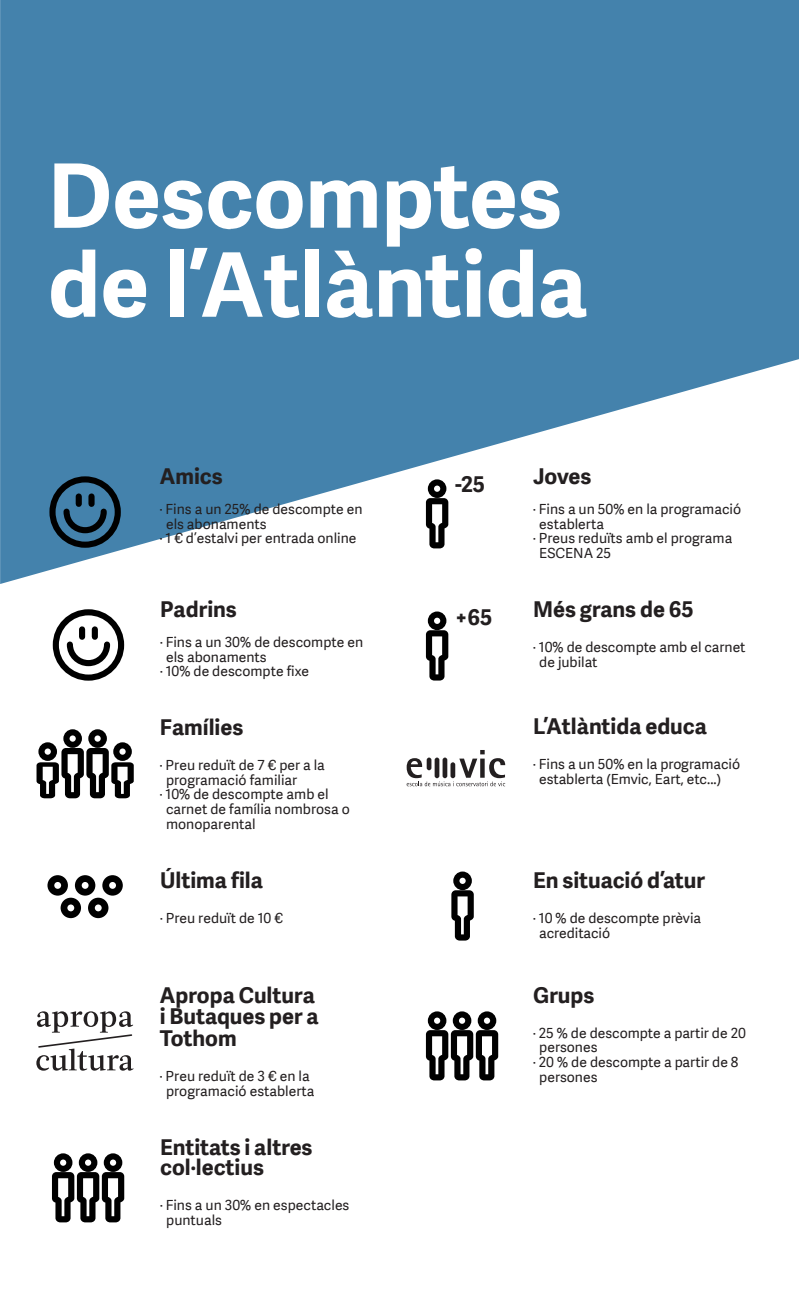
<style>
.page{position:relative;width:799px;height:1313px;background:#fff}
.page>*{position:absolute;margin:0;border:0;box-sizing:border-box;transform-origin:0 0}
.t1{font:700 88.9px/88.9px "Adelle Sans";color:#fff}
.t2{font:700 21.88px/21.9px "Adelle Sans";color:#231f20}
.t3{font:14px/14.9px "Adelle Sans";color:#231f20}
</style>
<div class="page">
<svg style="left:0;top:0;width:799px;height:584px;fill:#4482ac"></svg>
<svg style="left:52px;top:1153px;width:72px;height:69px"></svg>
<svg style="left:407px;top:750px;width:98px;height:36px"></svg>
<hr style="left:443px;top:757px;width:4px;height:21px;background:#231f20;border-radius:2px">
<hr style="left:435px;top:757px;width:4px;height:21px;background:#231f20;border-radius:2px">
<div style="left:450px;top:762px;width:5px;height:16px;background:#231f20;border-radius:2px"></div>
<hr style="left:427px;top:757px;width:4px;height:13px;background:#231f20;border-radius:2px">
<div style="left:53px;top:609px;width:71px;height:71px;border:6px solid #000;border-radius:50%"></div>
<svg style="left:64px;top:638px;width:49px;height:31px"></svg>
<div style="left:79px;top:629px;width:6px;height:8px;background:#000"></div>
<div style="left:92px;top:629px;width:6px;height:8px;background:#000"></div>
<div style="left:49px;top:476px;width:72px;height:72px;border:6px solid #000;border-radius:50%"></div>
<svg style="left:60px;top:505px;width:50px;height:31px;background:#2f5b79"></svg>
<div style="left:76px;top:496px;width:6px;height:8px;background:#000"></div>
<div style="left:88px;top:496px;width:7px;height:8px;background:#000"></div>
<svg style="left:426px;top:611px;width:22px;height:69px"></svg>
<svg style="left:451px;top:871px;width:23px;height:69px"></svg>
<svg style="left:426px;top:479px;width:22px;height:69px"></svg>
<svg style="left:37px;top:729px;width:97px;height:69px"></svg>
<svg style="left:37px;top:1011px;width:97px;height:59px"></svg>
<svg style="left:47px;top:875px;width:76px;height:43px"></svg>
<svg style="left:426px;top:1011px;width:72px;height:69px"></svg>
<h1 class="t1" style="left:48px;top:152px;width:541px">Descomptes de l’Atlàntida</h1>
<h2 class="t2" style="left:160px;top:465px;width:64px">Amics</h2>
<p class="t3" style="left:160px;top:501px;width:204px">· Fins a un 25% de descompte en</p>
<p class="t3" style="left:166px;top:516px;width:102px">els abonaments</p>
<p class="t3" style="left:160px;top:531px;width:198px">· 1 € d’estalvi per entrada online</p>
<h2 class="t2" style="left:160px;top:598px;width:78px">Padrins</h2>
<p class="t3" style="left:160px;top:634px;width:205px">· Fins a un 30% de descompte en</p>
<p class="t3" style="left:166px;top:649px;width:102px">els abonaments</p>
<p class="t3" style="left:160px;top:664px;width:151px">· 10% de descompte fixe</p>
<h2 class="t2" style="left:160px;top:716px;width:85px">Famílies</h2>
<p class="t3" style="left:160px;top:757px;width:167px">· Preu reduït de 7 € per a la</p>
<p class="t3" style="left:166px;top:772px;width:133px">programació familiar</p>
<p class="t3" style="left:160px;top:787px;width:170px">· 10% de descompte amb el</p>
<p class="t3" style="left:166px;top:802px;width:185px">carnet de família nombrosa o</p>
<p class="t3" style="left:166px;top:817px;width:91px">monoparental</p>
<h2 class="t2" style="left:160px;top:869px;width:104px">Última fila</h2>
<p class="t3" style="left:160px;top:911px;width:124px">· Preu reduït de 10 €</p>
<h2 class="t2" style="left:160px;top:984px;width:160px">Apropa Cultura i Butaques per a<br>Tothom</h2>
<p class="t3" style="left:160px;top:1069px;width:156px;text-align:center">· Preu reduït de 3 € en la programació establerta</p>
<h2 class="t2" style="left:160px;top:1137px;width:154px;line-height:20px">Entitats i altres col·lectius</h2>
<p class="t3" style="left:166px;top:1197px;width:185px;text-indent:-6px">· Fins a un 30% en espectacles puntuals</p>
<h2 class="t2" style="left:455px;top:474px;width:32px">-25</h2>
<h2 class="t2" style="left:455px;top:606px;width:39px">+65</h2>
<h2 class="t2" style="left:533px;top:465px;width:60px">Joves</h2>
<p class="t3" style="left:533px;top:501px;width:209px">· Fins a un 50% en la programació</p>
<p class="t3" style="left:539px;top:516px;width:66px">establerta</p>
<p class="t3" style="left:533px;top:531px;width:201px">· Preus reduïts amb el programa</p>
<p class="t3" style="left:539px;top:546px;width:73px">ESCENA 25</p>
<h2 class="t2" style="left:533px;top:598px;width:162px">Més grans de 65</h2>
<p class="t3" style="left:539px;top:639px;width:208px;text-indent:-6px">· 10% de descompte amb el carnet de jubilat</p>
<h2 class="t2" style="left:533px;top:715px;width:175px">L’Atlàntida educa</h2>
<p class="t3" style="left:539px;top:756px;width:202px;text-indent:-6px">· Fins a un 50% en la programació establerta (Emvic, Eart, etc...)</p>
<h2 class="t2" style="left:533px;top:870px;width:173px">En situació d’atur</h2>
<p class="t3" style="left:539px;top:911px;width:163px;text-indent:-6px">· 10 % de descompte prèvia acreditació</p>
<h2 class="t2" style="left:533px;top:984px;width:63px">Grups</h2>
<p class="t3" style="left:533px;top:1025px;width:214px">· 25 % de descompte a partir de 20</p>
<p class="t3" style="left:539px;top:1040px;width:60px">persones</p>
<p class="t3" style="left:533px;top:1055px;width:207px">· 20 % de descompte a partir de 8</p>
<p class="t3" style="left:539px;top:1070px;width:60px">persones</p>
</div>
